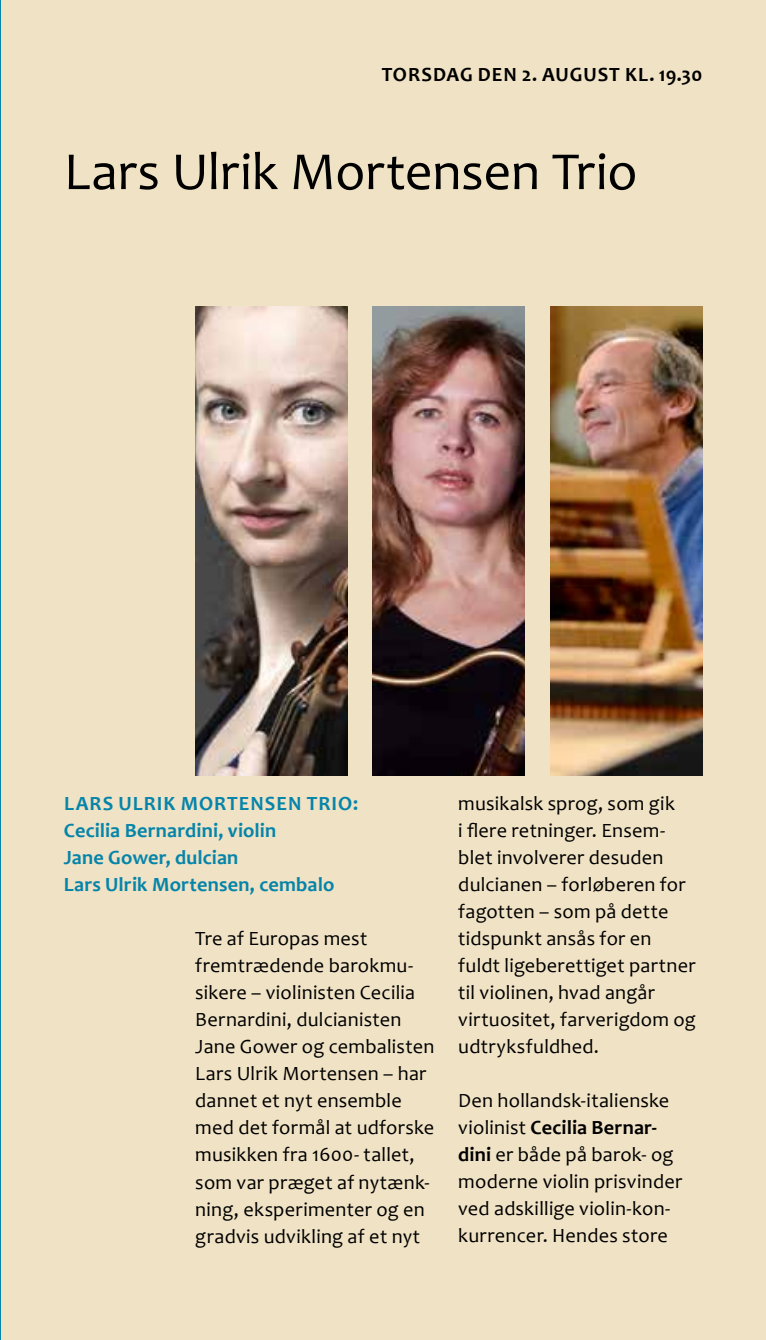
<style>
.page{position:relative;width:766px;height:1340px;background:#fff}
.page>*{position:absolute;margin:0;border:0;box-sizing:border-box;transform-origin:0 0}
.t1{font:54px "Candara";letter-spacing:-.005em;color:#000}
.t2{font:20.25px/27px "Candara";letter-spacing:.01em;color:#000}
.t3{font:700 20.25px/27px "Candara";letter-spacing:.01em;color:#0584aa}
.t4{font:700 20.25px "Candara";letter-spacing:.045em;color:#000}
.s1{font-weight:700}
</style>
<div class="page">
<div style="left:0;top:0;width:11px;height:1339px;background:#0584aa"></div>
<div style="left:1px;top:0;width:764px;height:1339px;background:#f0e2c4"></div>
<img style="left:373px;top:306px;width:151px;height:469px">
<img style="left:550px;top:306px;width:152px;height:469px">
<img style="left:195px;top:306px;width:152px;height:469px">
<p class="t4" style="left:381px;top:62px;width:322px">TORSDAG DEN 2. AUGUST KL. 19.30</p>
<h1 class="t1" style="left:64px;top:138px;width:575px">Lars Ulrik Mortensen Trio</h1>
<p class="t3" style="left:64px;top:790px;width:296px">LARS ULRIK MORTENSEN TRIO:<br>Cecilia Bernardini, violin<br>Jane Gower, dulcian<br>Lars Ulrik Mortensen, cembalo</p>
<p class="t2" style="left:195px;top:925px;width:240px">Tre af Europas mest fremtrædende barokmu&shy;sikere – violinisten Cecilia<br>Bernardini, dulcianisten<br>Jane Gower og cembalisten<br>Lars Ulrik Mortensen – har dannet et nyt ensemble med det formål at udforske musikken fra 1600- tallet, som var præget af nytænk&shy;ning, eksperimenter og en gradvis udvikling af et nyt</p>
<p class="t2" style="left:458px;top:790px;width:239px">musikalsk sprog, som gik<br>i flere retninger. Ensem&shy;blet involverer desuden dulcianen – forløberen for fagotten – som på dette tidspunkt ansås for en fuldt ligeberettiget partner til violinen, hvad angår virtuositet, farverigdom og udtryksfuldhed.</p>
<p class="t2" style="left:458px;top:1087px;width:225px">Den hollandsk-italienske violinist <span class="s1">Cecilia Bernar&shy;dini</span> er både på barok- og moderne violin prisvinder ved adskillige violin-kon&shy;kurrencer. Hendes store</p>
</div>
